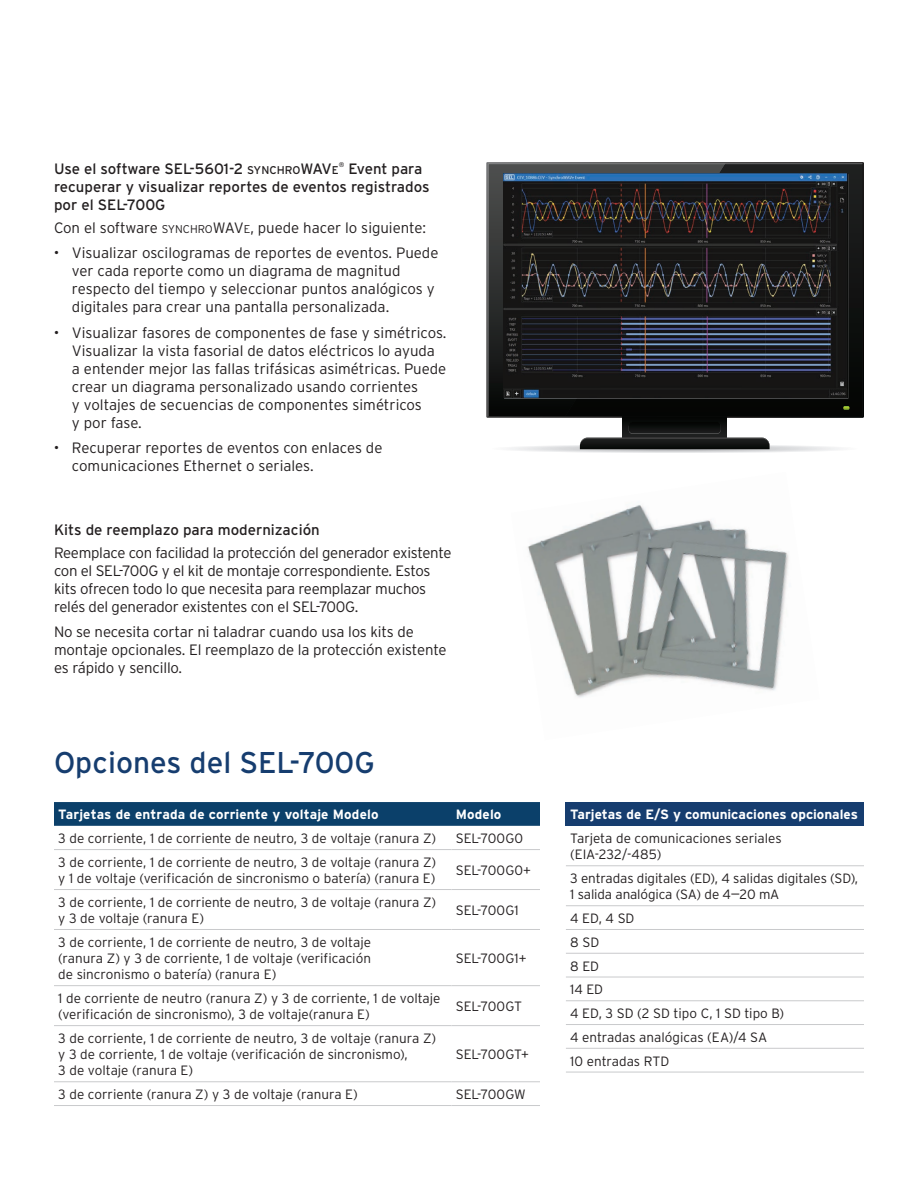
<style>
.page{position:relative;width:918px;height:1188px;background:#fff}
.page>*{position:absolute;margin:0;border:0;box-sizing:border-box;transform-origin:0 0}
.t1{font:30px "Interstate Poly";color:#163d6f}
.t2{font:300 15px/18px "Interstate Poly";letter-spacing:-.01em;color:#231f20}
.t3{font:15px/18px "Interstate Poly";color:#231f20}
.t4{font:300 13.5px/16.2px "Interstate Poly";letter-spacing:-.005em;color:#231f20}
.t5{font:700 13.5px "Interstate Poly";letter-spacing:.005em;color:#fff}
.t6{font:6.75px "Interstate Poly";color:#231f20}
.s1{font-size:11.25px}
.s2{font-style:inherit}
</style>
<div class="page">
<svg style="left:54px;top:802px;width:486px;height:24px;background:#0d416b"></svg>
<hr style="left:54px;top:849px;width:397px;height:1px;background:#c9cacc">
<hr style="left:451px;top:849px;width:89px;height:1px;background:#c9cacc">
<hr style="left:54px;top:889px;width:397px;height:1px;background:#c9cacc">
<hr style="left:451px;top:889px;width:89px;height:1px;background:#c9cacc">
<hr style="left:54px;top:929px;width:397px;height:1px;background:#c9cacc">
<hr style="left:451px;top:929px;width:89px;height:1px;background:#c9cacc">
<hr style="left:54px;top:985px;width:397px;height:1px;background:#c9cacc">
<hr style="left:451px;top:985px;width:89px;height:1px;background:#c9cacc">
<hr style="left:54px;top:1025px;width:397px;height:1px;background:#c9cacc">
<hr style="left:451px;top:1025px;width:89px;height:1px;background:#c9cacc">
<hr style="left:54px;top:1081px;width:397px;height:1px;background:#c9cacc">
<hr style="left:451px;top:1081px;width:89px;height:1px;background:#c9cacc">
<hr style="left:54px;top:1105px;width:397px;height:1px;background:#c9cacc">
<hr style="left:451px;top:1105px;width:89px;height:1px;background:#c9cacc">
<img style="left:527px;top:504px;width:262px;height:194px">
<div style="left:566px;top:802px;width:298px;height:24px;background:#163d6f"></div>
<hr style="left:566px;top:865px;width:298px;height:1px;background:#c9cacc">
<hr style="left:566px;top:905px;width:298px;height:1px;background:#c9cacc">
<hr style="left:566px;top:929px;width:298px;height:1px;background:#c9cacc">
<hr style="left:566px;top:953px;width:298px;height:1px;background:#c9cacc">
<hr style="left:566px;top:977px;width:298px;height:1px;background:#c9cacc">
<hr style="left:566px;top:1000px;width:298px;height:1px;background:#c9cacc">
<hr style="left:566px;top:1024px;width:298px;height:1px;background:#c9cacc">
<hr style="left:566px;top:1048px;width:298px;height:1px;background:#c9cacc">
<hr style="left:566px;top:1072px;width:298px;height:1px;background:#c9cacc">
<div style="left:512px;top:445px;width:326px;height:8px;background:#ebebed;border-radius:50%"></div>
<div style="left:533px;top:445px;width:284px;height:7px;background:#e6e7e9;border-radius:50%"></div>
<div style="left:538px;top:446px;width:274px;height:6px;background:#e4e5e7;border-radius:50%"></div>
<div style="left:547px;top:446px;width:256px;height:6px;background:#e0e1e3;border-radius:50%"></div>
<div style="left:555px;top:446px;width:239px;height:6px;background:#dcdddf;border-radius:50%"></div>
<div style="left:557px;top:446px;width:235px;height:5px;background:#dcdddf;border-radius:50%"></div>
<div style="left:564px;top:446px;width:221px;height:5px;background:#d8d9db;border-radius:50%"></div>
<div style="left:573px;top:446px;width:203px;height:5px;background:#d4d5d7;border-radius:50%"></div>
<div style="left:578px;top:446px;width:193px;height:5px;background:#bebfc0;border-radius:50%"></div>
<hr style="left:580px;top:447px;width:189px;height:4px;background:#d1d2d4;border-radius:50%">
<hr style="left:587px;top:447px;width:175px;height:4px;background:#cdced0;border-radius:50%">
<hr style="left:596px;top:447px;width:158px;height:4px;background:#c9cacc;border-radius:50%">
<hr style="left:598px;top:447px;width:154px;height:4px;background:#c1c2c4;border-radius:50%">
<svg style="left:486px;top:162px;width:378px;height:256px;background:#4e4e4e"></svg>
<div style="left:623px;top:412px;width:104px;height:31px;background:#060706"></div>
<svg style="left:488px;top:164px;width:375px;height:252px;background:#1d1e1d"></svg>
<svg style="left:843px;top:406px;width:7px;height:4px"></svg>
<svg style="left:580px;top:422px;width:190px;height:28px"></svg>
<img style="left:504px;top:173px;width:344px;height:225px">
<p class="t3" style="left:54px;top:159px;width:286px">Use el software SEL‑5601-2 <span class="s1">SYNCHRO</span><span class="s2">WAV</span><span class="s1">E</span></p>
<p class="t6" style="left:339px;top:160px;width:7px">®</p>
<p class="t3" style="left:54px;top:159px;width:377px;text-indent:294px">Event para recuperar y visualizar reportes de eventos registrados por el SEL‑700G</p>
<p class="t2" style="left:54px;top:217px;width:374px">Con el software <span class="s1">SYNCHRO</span><span class="s2">WAV</span><span class="s1">E</span>, puede hacer lo siguiente:</p>
<p class="t2" style="left:72px;top:243px;width:368px;text-indent:-18px">• Visualizar oscilogramas de reportes de eventos. Puede ver cada reporte como un diagrama de magnitud respecto del tiempo y seleccionar puntos analógicos y digitales para crear una pantalla personalizada.</p>
<p class="t2" style="left:72px;top:322px;width:376px;text-indent:-18px">• Visualizar fasores de componentes de fase y simétricos.<br>Visualizar la vista fasorial de datos eléctricos lo ayuda a entender mejor las fallas trifásicas asimétricas. Puede crear un diagrama personalizado usando corrientes<br>y voltajes de secuencias de componentes simétricos<br>y por fase.</p>
<p class="t2" style="left:72px;top:438px;width:312px;text-indent:-18px">• Recuperar reportes de eventos con enlaces de comunicaciones Ethernet o seriales.</p>
<p class="t3" style="left:54px;top:520px;width:267px">Kits de reemplazo para modernización</p>
<p class="t2" style="left:54px;top:542px;width:399px">Reemplace con facilidad la protección del generador existente con el SEL‑700G y el kit de montaje correspondiente. Estos kits ofrecen todo lo que necesita para reemplazar muchos relés del generador existentes con el SEL‑700G.</p>
<p class="t2" style="left:54px;top:622px;width:394px">No se necesita cortar ni taladrar cuando usa los kits de montaje opcionales. El reemplazo de la protección existente es rápido y sencillo.</p>
<h1 class="t1" style="left:54px;top:741px;width:322px">Opciones del SEL‑700G</h1>
<p class="t5" style="left:58px;top:805px;width:322px">Tarjetas de entrada de corriente y voltaje Modelo</p>
<p class="t5" style="left:456px;top:805px;width:47px">Modelo</p>
<p class="t4" style="left:58px;top:829px;width:380px">3 de corriente, 1 de corriente de neutro, 3 de voltaje (ranura Z)</p>
<p class="t4" style="left:456px;top:829px;width:69px">SEL‑700G0</p>
<p class="t4" style="left:58px;top:853px;width:380px">3 de corriente, 1 de corriente de neutro, 3 de voltaje (ranura Z) y 1 de voltaje (verificación de sincronismo o batería) (ranura E)</p>
<p class="t4" style="left:456px;top:861px;width:77px">SEL‑700G0+</p>
<p class="t4" style="left:58px;top:893px;width:380px">3 de corriente, 1 de corriente de neutro, 3 de voltaje (ranura Z) y 3 de voltaje (ranura E)</p>
<p class="t4" style="left:456px;top:901px;width:64px">SEL‑700G1</p>
<p class="t4" style="left:58px;top:933px;width:314px;text-align:justify">3 de corriente, 1 de corriente de neutro, 3 de voltaje (ranura Z) y 3 de corriente, 1 de voltaje (verificación de sincronismo o batería) (ranura E)</p>
<p class="t4" style="left:456px;top:949px;width:72px">SEL‑700G1+</p>
<p class="t4" style="left:58px;top:989px;width:384px">1 de corriente de neutro (ranura Z) y 3 de corriente, 1 de voltaje (verificación de sincronismo), 3 de voltaje(ranura E)</p>
<p class="t4" style="left:456px;top:997px;width:68px">SEL‑700GT</p>
<p class="t4" style="left:58px;top:1029px;width:380px">3 de corriente, 1 de corriente de neutro, 3 de voltaje (ranura Z) y 3 de corriente, 1 de voltaje (verificación de sincronismo),<br>3 de voltaje (ranura E)</p>
<p class="t4" style="left:456px;top:1045px;width:75px">SEL‑700GT+</p>
<p class="t4" style="left:58px;top:1085px;width:301px">3 de corriente (ranura Z) y 3 de voltaje (ranura E)</p>
<p class="t4" style="left:456px;top:1085px;width:71px">SEL‑700GW</p>
<p class="t5" style="left:570px;top:805px;width:289px">Tarjetas de E/S y comunicaciones opcionales</p>
<p class="t4" style="left:570px;top:829px;width:213px">Tarjeta de comunicaciones seriales (EIA-232/-485)</p>
<p class="t4" style="left:570px;top:869px;width:289px">3 entradas digitales (ED), 4 salidas digitales (SD),<br>1 salida analógica (SA) de 4–20 mA</p>
<p class="t4" style="left:570px;top:906px;width:216px;line-height:23.7px">4 ED, 4 SD<br>8 SD<br>8 ED<br>14 ED<br>4 ED, 3 SD (2 SD tipo C, 1 SD tipo B)<br>4 entradas analógicas (EA)/4 SA<br>10 entradas RTD</p>
</div>
